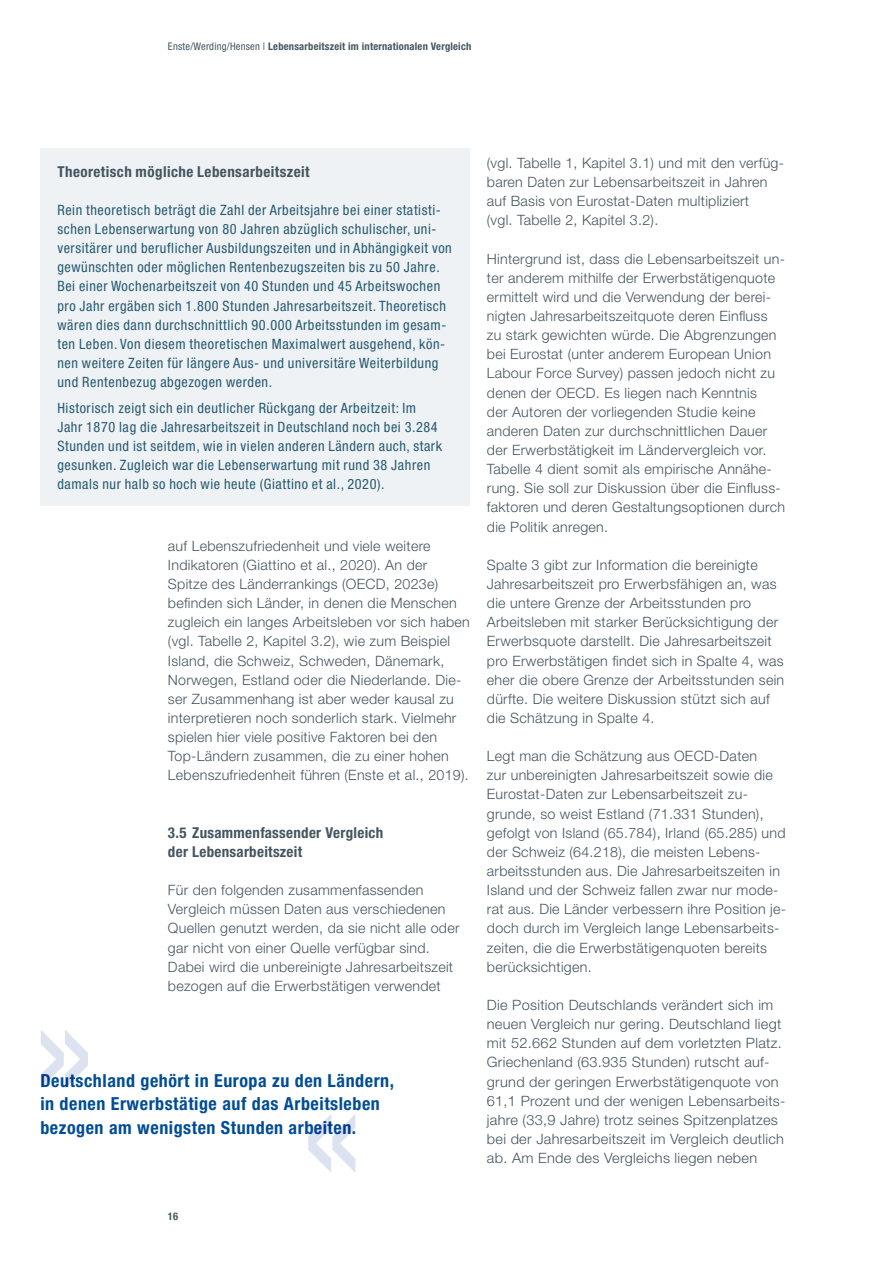
<style>
.page{position:relative;width:893px;height:1263px;background:#fff}
.page>*{position:absolute;margin:0;border:0;box-sizing:border-box;transform-origin:0 0}
.Zitattext_neu{font:700 condensed 18px/23.9px "Helvetica Neue LT Std";letter-spacing:.03em;color:#014d96}
.Fließtexthead{font:700 condensed 15px/19.2px "Helvetica Neue LT Std";letter-spacing:.02em;color:#45555f}
.Kastenhead{font:700 condensed 15px "Helvetica Neue LT Std";letter-spacing:.03em;color:#45555f}
.Fließtext_light_mA{font:300 14.25px/19.2px "Helvetica Neue LT Std";letter-spacing:.02em;color:#45555f}
.Kastentext{font:condensed 14.25px/19.2px "Helvetica Neue LT Std";letter-spacing:.04em;color:#275a70}
.t1{font:700 condensed 10.5px "Helvetica Neue LT Std";letter-spacing:.02em;color:#45555f}
.s1{font-weight:400}
</style>
<div class="page">
<div style="left:40px;top:149px;width:430px;height:357px;background:#eef2f5"></div>
<svg style="left:41px;top:1030px;width:47px;height:58px"></svg>
<svg style="left:308px;top:1114px;width:47px;height:58px"></svg>
<p class="t1" style="left:168px;top:40px;width:305px"><span class="s1">Enste/Werding/Hensen |</span> Lebensarbeitszeit im internationalen Vergleich</p>
<p class="Kastenhead" style="left:57px;top:162px;width:254px">Theoretisch mögliche Lebensarbeitszeit</p>
<p class="Kastentext" style="left:57px;top:200px;width:396px">Rein theoretisch beträgt die Zahl der Arbeitsjahre bei einer statisti&shy;schen Lebenserwartung von 80 Jahren abzüglich schulischer, uni&shy;versitärer und beruflicher Ausbildungszeiten und in Abhängigkeit von gewünschten oder möglichen Rentenbezugszeiten bis zu 50 Jahre.<br>Bei einer Wochenarbeitszeit von 40 Stunden und 45 Arbeitswochen pro Jahr ergäben sich 1.800 Stunden Jahresarbeitszeit. Theoretisch wären dies dann durchschnittlich 90.000 Arbeitsstunden im gesam&shy;ten Leben. Von diesem theoretischen Maximalwert ausgehend, kön&shy;nen weitere Zeiten für längere Aus- und universitäre Weiterbildung und Rentenbezug abgezogen werden.</p>
<p class="Kastentext" style="left:57px;top:398px;width:386px">Historisch zeigt sich ein deutlicher Rückgang der Arbeitzeit: Im Jahr 1870 lag die Jahresarbeitszeit in Deutschland noch bei 3.284<br>Stunden und ist seitdem, wie in vielen anderen Ländern auch, stark gesunken. Zugleich war die Lebenserwartung mit rund 38 Jahren damals nur halb so hoch wie heute (Giattino et al., 2020).</p>
<p class="Fließtext_light_mA" style="left:168px;top:536px;width:303px">auf Lebenszufriedenheit und viele weitere Indikatoren (Giattino et al., 2020). An der Spitze des Länderrankings (OECD, 2023e) befinden sich Länder, in denen die Menschen zugleich ein langes Arbeitsleben vor sich haben (vgl. Tabelle 2, Kapitel 3.2), wie zum Beispiel Island, die Schweiz, Schweden, Dänemark, Norwegen, Estland oder die Niederlande. Die&shy;ser Zusammenhang ist aber weder kausal zu interpretieren noch sonderlich stark. Vielmehr spielen hier viele positive Faktoren bei den Top-Ländern zusammen, die zu einer hohen Lebenszufriedenheit führen (Enste et al., 2019).</p>
<p class="Fließtexthead" style="left:168px;top:823px;width:217px">3.5 Zusammenfassender Vergleich der Lebensarbeitszeit</p>
<p class="Fließtext_light_mA" style="left:168px;top:880px;width:293px">Für den folgenden zusammenfassenden Vergleich müssen Daten aus verschiedenen Quellen genutzt werden, da sie nicht alle oder gar nicht von einer Quelle verfügbar sind.<br>Dabei wird die unbereinigte Jahresarbeitszeit bezogen auf die Erwerbstätigen verwendet</p>
<p class="Zitattext_neu" style="left:40px;top:1068px;width:355px">Deutschland gehört in Europa zu den Ländern, in denen Erwerbstätige auf das Arbeitsleben bezogen am wenigsten Stunden arbeiten.</p>
<p class="Fließtext_light_mA" style="left:487px;top:153px;width:299px">(vgl. Tabelle 1, Kapitel 3.1) und mit den verfüg&shy;baren Daten zur Lebensarbeitszeit in Jahren auf Basis von Eurostat-Daten multipliziert<br>(vgl. Tabelle 2, Kapitel 3.2).</p>
<p class="Fließtext_light_mA" style="left:487px;top:249px;width:300px">Hintergrund ist, dass die Lebensarbeitszeit un&shy;ter anderem mithilfe der Erwerbstätigenquote ermittelt wird und die Verwendung der berei&shy;nigten Jahresarbeitszeitquote deren Einfluss zu stark gewichten würde. Die Abgrenzungen bei Eurostat (unter anderem European Union Labour Force Survey) passen jedoch nicht zu denen der OECD. Es liegen nach Kenntnis<br>der Autoren der vorliegenden Studie keine anderen Daten zur durchschnittlichen Dauer der Erwerbstätigkeit im Ländervergleich vor.<br>Tabelle 4 dient somit als empirische Annähe&shy;rung. Sie soll zur Diskussion über die Einfluss&shy;faktoren und deren Gestaltungsoptionen durch die Politik anregen.</p>
<p class="Fließtext_light_mA" style="left:487px;top:555px;width:299px">Spalte 3 gibt zur Information die bereinigte Jahresarbeitszeit pro Erwerbsfähigen an, was die untere Grenze der Arbeitsstunden pro Arbeitsleben mit starker Berücksichtigung der Erwerbsquote darstellt. Die Jahresarbeitszeit pro Erwerbstätigen findet sich in Spalte 4, was eher die obere Grenze der Arbeitsstunden sein dürfte. Die weitere Diskussion stützt sich auf die Schätzung in Spalte 4.</p>
<p class="Fließtext_light_mA" style="left:487px;top:746px;width:301px">Legt man die Schätzung aus OECD-Daten<br>zur unbereinigten Jahresarbeitszeit sowie die Eurostat-Daten zur Lebensarbeitszeit zu&shy;grunde, so weist Estland (71.331 Stunden), gefolgt von Island (65.784), Irland (65.285) und der Schweiz (64.218), die meisten Lebens&shy;arbeitsstunden aus. Die Jahresarbeitszeiten in Island und der Schweiz fallen zwar nur mode&shy;rat aus. Die Länder verbessern ihre Position je&shy;doch durch im Vergleich lange Lebensarbeits&shy;zeiten, die die Erwerbstätigenquoten bereits berücksichtigen.</p>
<p class="Fließtext_light_mA" style="left:487px;top:995px;width:300px">Die Position Deutschlands verändert sich im neuen Vergleich nur gering. Deutschland liegt mit 52.662 Stunden auf dem vorletzten Platz.<br>Griechenland (63.935 Stunden) rutscht auf&shy;grund der geringen Erwerbstätigenquote von 61,1 Prozent und der wenigen Lebensarbeits&shy;jahre (33,9 Jahre) trotz seines Spitzenplatzes bei der Jahresarbeitszeit im Vergleich deutlich ab. Am Ende des Vergleichs liegen neben</p>
<p class="t1" style="left:168px;top:1210px;width:12px">16</p>
</div>
